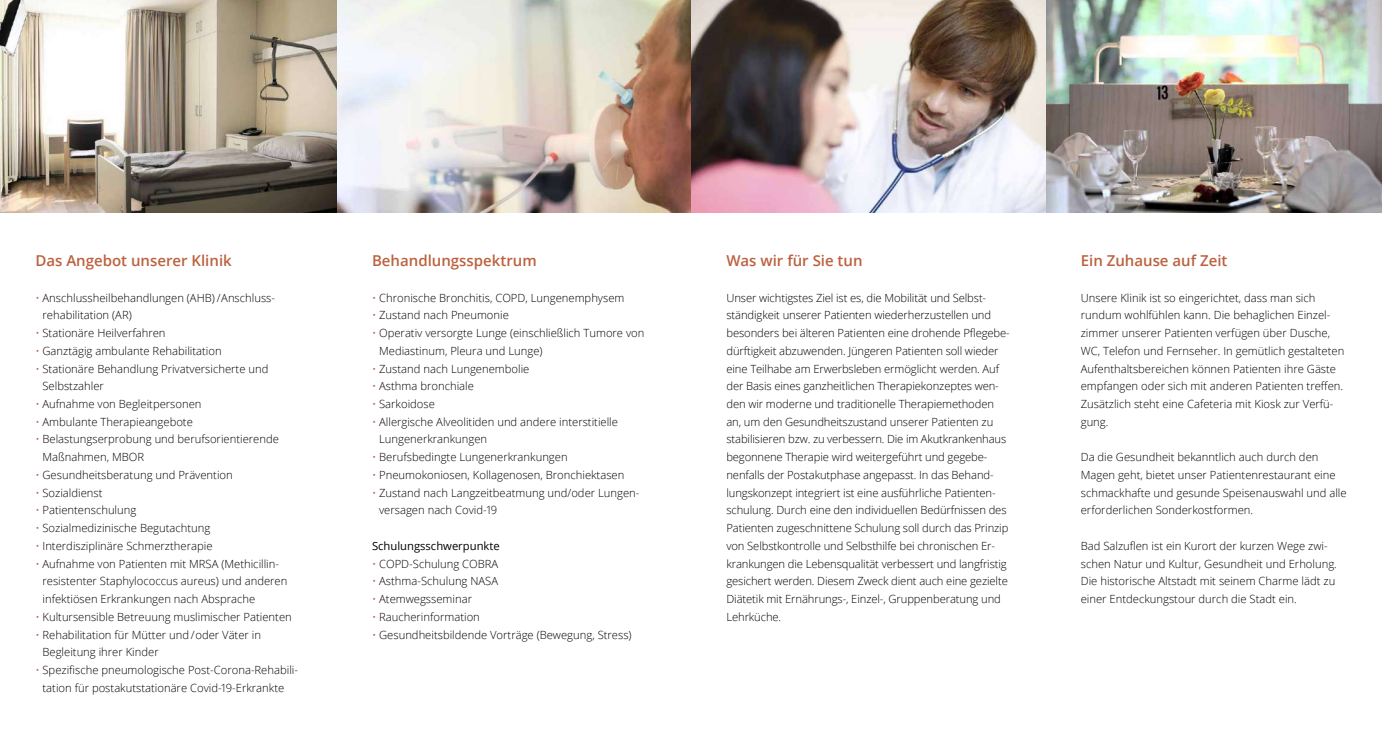
<style>
.page{position:relative;width:1382px;height:745px;background:#fff}
.page>*{position:absolute;margin:0;border:0;box-sizing:border-box;transform-origin:0 0}
.t1{font:600 15px "Open Sans";color:#bb613e}
.t2{font:300 11.25px/17.8px "Open Sans";color:#000}
.t3{font:11.25px "Open Sans";color:#000}
.s1{color:#bb613e}
</style>
<div class="page">
<img style="left:337px;top:0;width:354px;height:213px">
<img style="left:1045px;top:0;width:337px;height:213px">
<img style="left:691px;top:0;width:354px;height:213px">
<img style="left:0;top:0;width:337px;height:213px">
<h1 class="t1" style="left:35px;top:250px;width:198px">Das Angebot unserer Klinik</h1>
<p class="t2" style="left:43px;top:288px;width:233px;text-indent:-7px"><span class="s1">•</span> Anschlussheilbehandlungen (AHB) / Anschluss&shy;rehabilitation (AR)</p>
<p class="t2" style="left:35px;top:323px;width:132px"><span class="s1">•</span> Stationäre Heilverfahren</p>
<p class="t2" style="left:35px;top:341px;width:188px"><span class="s1">•</span> Ganztägig ambulante Rehabilitation</p>
<p class="t2" style="left:43px;top:359px;width:227px;text-indent:-7px"><span class="s1">•</span> Stationäre Behandlung Privatversicherte und<br>Selbstzahler</p>
<p class="t2" style="left:35px;top:394px;width:168px"><span class="s1">•</span> Aufnahme von Begleitpersonen</p>
<p class="t2" style="left:35px;top:412px;width:159px"><span class="s1">•</span> Ambulante Therapieangebote</p>
<p class="t2" style="left:43px;top:430px;width:238px;text-indent:-7px"><span class="s1">•</span> Belastungserprobung und berufsorientierende<br>Maßnahmen, MBOR</p>
<p class="t2" style="left:35px;top:465px;width:199px"><span class="s1">•</span> Gesundheitsberatung und Prävention</p>
<p class="t2" style="left:35px;top:483px;width:69px"><span class="s1">•</span> Sozialdienst</p>
<p class="t2" style="left:35px;top:501px;width:102px"><span class="s1">•</span> Patientenschulung</p>
<p class="t2" style="left:35px;top:518px;width:177px"><span class="s1">•</span> Sozialmedizinische Begutachtung</p>
<p class="t2" style="left:35px;top:536px;width:179px"><span class="s1">•</span> Interdisziplinäre Schmerztherapie</p>
<p class="t2" style="left:43px;top:554px;width:246px;text-indent:-7px"><span class="s1">•</span> Aufnahme von Patienten mit MRSA (Methicillin&shy;resistenter Staphylococcus aureus) und anderen infektiösen Erkrankungen nach Absprache</p>
<p class="t2" style="left:35px;top:607px;width:258px"><span class="s1">•</span> Kultursensible Betreuung muslimischer Patienten</p>
<p class="t2" style="left:43px;top:625px;width:220px;text-indent:-7px"><span class="s1">•</span> Rehabilitation für Mütter und / oder Väter in<br>Begleitung ihrer Kinder</p>
<p class="t2" style="left:35px;top:660px;width:264px;text-align:center"><span class="s1">•</span> Spezifische pneumologische Post-Corona-Rehabili&shy;tation für postakutstationäre Covid-19-Erkrankte</p>
<h1 class="t1" style="left:372px;top:250px;width:166px">Behandlungsspektrum</h1>
<p class="t2" style="left:372px;top:288px;width:254px"><span class="s1">•</span> Chronische Bronchitis, COPD, Lungenemphysem</p>
<p class="t2" style="left:372px;top:306px;width:138px"><span class="s1">•</span> Zustand nach Pneumonie</p>
<p class="t2" style="left:379px;top:323px;width:267px;text-indent:-7px"><span class="s1">•</span> Operativ versorgte Lunge (einschließlich Tumore von<br>Mediastinum, Pleura und Lunge)</p>
<p class="t2" style="left:372px;top:359px;width:159px"><span class="s1">•</span> Zustand nach Lungenembolie</p>
<p class="t2" style="left:372px;top:377px;width:103px"><span class="s1">•</span> Asthma bronchiale</p>
<p class="t2" style="left:372px;top:394px;width:64px"><span class="s1">•</span> Sarkoidose</p>
<p class="t2" style="left:379px;top:412px;width:240px;text-indent:-7px"><span class="s1">•</span> Allergische Alveolitiden und andere interstitielle<br>Lungenerkrankungen</p>
<p class="t2" style="left:372px;top:447px;width:197px"><span class="s1">•</span> Berufsbedingte Lungenerkrankungen</p>
<p class="t2" style="left:372px;top:465px;width:254px"><span class="s1">•</span> Pneumokoniosen, Kollagenosen, Bronchiektasen</p>
<p class="t2" style="left:379px;top:483px;width:261px;text-indent:-7px"><span class="s1">•</span> Zustand nach Langzeitbeatmung und/oder Lungen&shy;versagen nach Covid-19</p>
<p class="t3" style="left:372px;top:537px;width:129px">Schulungsschwerpunkte</p>
<p class="t2" style="left:372px;top:554px;width:128px"><span class="s1">•</span> COPD-Schulung COBRA</p>
<p class="t2" style="left:372px;top:571px;width:128px"><span class="s1">•</span> Asthma-Schulung NASA</p>
<p class="t2" style="left:372px;top:589px;width:102px"><span class="s1">•</span> Atemwegsseminar</p>
<p class="t2" style="left:372px;top:607px;width:109px"><span class="s1">•</span> Raucherinformation</p>
<p class="t2" style="left:372px;top:625px;width:261px"><span class="s1">•</span> Gesundheitsbildende Vorträge (Bewegung, Stress)</p>
<h1 class="t1" style="left:726px;top:250px;width:138px">Was wir für Sie tun</h1>
<p class="t2" style="left:726px;top:288px;width:285px">Unser wichtigstes Ziel ist es, die Mobilität und Selbst&shy;ständigkeit unserer Patienten wiederherzustellen und besonders bei älteren Patienten eine drohende Pflegebe&shy;dürftigkeit abzuwenden. Jüngeren Patienten soll wieder eine Teilhabe am Erwerbsleben ermöglicht werden. Auf der Basis eines ganzheitlichen Therapiekonzeptes wen&shy;den wir moderne und traditionelle Therapiemethoden an, um den Gesundheitszustand unserer Patienten zu stabilisieren bzw. zu verbessern. Die im Akutkrankenhaus begonnene Therapie wird weitergeführt und gegebe&shy;nenfalls der Postakutphase angepasst. In das Behand&shy;lungskonzept integriert ist eine ausführliche Patienten&shy;schulung. Durch eine den individuellen Bedürfnissen des Patienten zugeschnittene Schulung soll durch das Prinzip von Selbstkontrolle und Selbsthilfe bei chronischen Er&shy;krankungen die Lebensqualität verbessert und langfristig gesichert werden. Diesem Zweck dient auch eine gezielte Diätetik mit Ernährungs-, Einzel-, Gruppenberatung und Lehrküche.</p>
<h1 class="t1" style="left:1081px;top:250px;width:148px">Ein Zuhause auf Zeit</h1>
<p class="t2" style="left:1081px;top:288px;width:265px">Unsere Klinik ist so eingerichtet, dass man sich rundum wohlfühlen kann. Die behaglichen Einzel&shy;zimmer unserer Patienten verfügen über Dusche, WC, Telefon und Fernseher. In gemütlich gestalteten Aufenthaltsbereichen können Patienten ihre Gäste empfangen oder sich mit anderen Patienten treffen.<br>Zusätzlich steht eine Cafeteria mit Kiosk zur Verfü&shy;gung.</p>
<p class="t2" style="left:1081px;top:447px;width:267px">Da die Gesundheit bekanntlich auch durch den Magen geht, bietet unser Patientenrestaurant eine schmackhafte und gesunde Speisenauswahl und alle erforderlichen Sonderkostformen.</p>
<p class="t2" style="left:1081px;top:536px;width:258px">Bad Salzuflen ist ein Kurort der kurzen Wege zwi&shy;schen Natur und Kultur, Gesundheit und Erholung.<br>Die historische Altstadt mit seinem Charme lädt zu einer Entdeckungstour durch die Stadt ein.</p>
</div>
